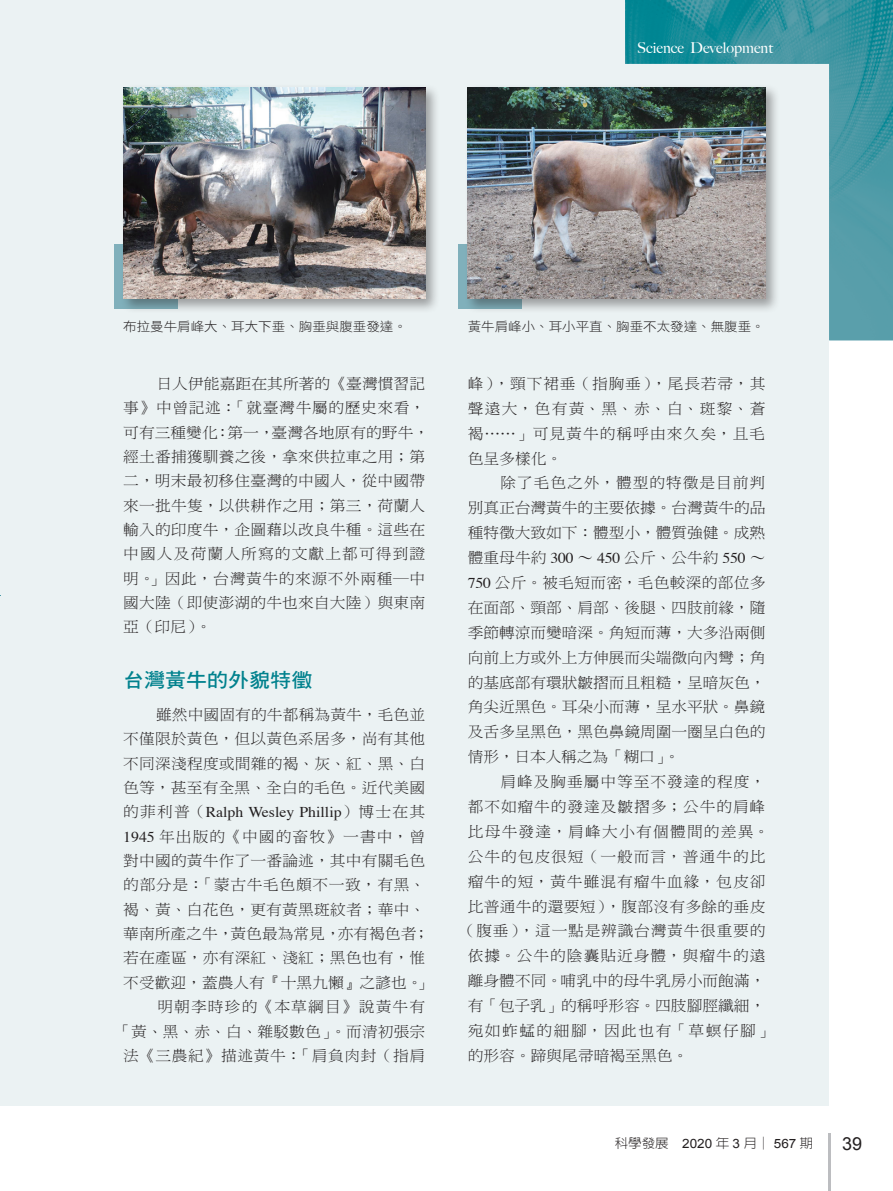
<style>
.page{position:relative;width:893px;height:1191px;background:#fff}
.page>*{position:absolute;margin:0;border:0;box-sizing:border-box;transform-origin:0 0}
.大標{font:19.95px "DF Hei Std W7";color:#00818d;scale:1.05 1}
.t1{font:18px "Arial";color:#231f20}
.內文{font:15px/24.3px "DF Ming Std W3";letter-spacing:.01em;color:#231f20;scale:1.05 1}
.內文-2{font:15px "DF Ming Std W3";letter-spacing:.06em;color:#231f20;scale:1.05 1}
.內文-3{font:15px/24.3px "DF Ming Std W3";letter-spacing:.04em;color:#231f20;text-align:right;scale:1.05 1}
.內文-4{font:15px "DF Ming Std W3";letter-spacing:.045em;color:#231f20;scale:1.05 1}
.內文-5{font:15px "DF Ming Std W3";letter-spacing:.055em;color:#231f20;scale:1.05 1}
.內文-6{font:15px "DF Ming Std W3";letter-spacing:.075em;color:#231f20;scale:1.05 1}
.內文-7{font:15px "DF Ming Std W3";letter-spacing:.095em;color:#231f20;scale:1.05 1}
.t2{font:500 15px "Big Caslon";color:#fff}
.圖說{font:12.9px "DF Hei Std W3";color:#231f20;scale:1.05 1}
.t3{font:300 12.9px "AR New Hei B5";color:#231f20;scale:1.05 1}
.s1{font-family:"Times"}
.s2{font-family:"Arial";font-weight:400}
</style>
<div class="page">
<div style="left:0;top:0;width:829px;height:1106px;background:#ebf2f3"></div>
<hr style="left:828px;top:1133px;width:2px;height:58px;background:#bcbdc0">
<div style="left:114px;top:244px;width:9px;height:55px;background:#80b0bb"></div>
<div style="left:114px;top:299px;width:64px;height:9px;background:#80b0bb"></div>
<div style="left:458px;top:244px;width:10px;height:55px;background:#80b0bb"></div>
<div style="left:458px;top:299px;width:64px;height:9px;background:#80b0bb"></div>
<div style="left:465px;top:84px;width:316px;height:230px;background:#231f20;opacity:.4"></div>
<img style="left:468px;top:87px;width:157px;height:212px">
<div style="left:120px;top:84px;width:321px;height:230px;background:#231f20;opacity:.4"></div>
<img style="left:123px;top:87px;width:302px;height:212px">
<img style="left:625px;top:0;width:268px;height:340px">
<p class="t2" style="left:637px;top:35px;width:137px">Science Development</p>
<p class="圖說" style="left:123px;top:319px;width:272px">布拉曼牛肩峰大、耳大下垂、胸垂與腹垂發達。</p>
<p class="圖說" style="left:468px;top:319px;width:284px">黃牛肩峰小、耳小平直、胸垂不太發達、無腹垂。</p>
<p class="內文" style="left:123px;top:371px;width:293px;text-indent:33px">日人伊能嘉距在其所著的《臺灣慣習記事》中曾記述：「就臺灣牛屬的歷史來看，可有三種變化：第一，臺灣各地原有的野牛，經土番捕獲馴養之後，拿來供拉車之用；第二，明末最初移住臺灣的中國人，從中國帶來一批牛隻，以供耕作之用；第三，荷蘭人輸入的印度牛，企圖藉以改良牛種。這些在中國人及荷蘭人所寫的文獻上都可得到證明。」因此，台灣黃牛的來源不外兩種─中國大陸（即使澎湖的牛也來自大陸）與東南亞（印尼）。</p>
<p class="大標" style="left:123px;top:669px;width:181px">台灣黃牛的外貌特徵</p>
<p class="內文" style="left:123px;top:702px;width:296px;text-indent:33px">雖然中國固有的牛都稱為黃牛，毛色並不僅限於黃色，但以黃色系居多，尚有其他不同深淺程度或間雜的褐、灰、紅、黑、白色等，甚至有全黑、全白的毛色。近代美國的菲利普（<span class="s1">Ralph Wesley Phillip</span>）博士在其<br><span class="s1">1945</span> 年出版的《中國的畜牧》一書中，曾對中國的黃牛作了一番論述，其中有關毛色的部分是：「蒙古牛毛色頗不一致，有黑、褐、黃、白花色，更有黃黑斑紋者；華中、華南所產之牛，黃色最為常見，亦有褐色者；若在產區，亦有深紅、淺紅；黑色也有，惟不受歡迎，蓋農人有『十黑九懶』之諺也。」</p>
<p class="內文-3" style="left:115px;top:994px;width:297px">明朝李時珍的《本草綱目》說黃牛有<br>「黃、黑、赤、白、雜駁數色」。而清初張宗法《三農紀》描述黃牛：「肩負肉封（指肩</p>
<p class="內文" style="left:468px;top:371px;width:285px;line-height:24.9px;text-align:justify">峰），頸下裙垂（指胸垂），尾長若帚，其聲遠大，色有黃、黑、赤、白、斑黎、蒼褐⋯⋯」可見黃牛的稱呼由來久矣，且毛色呈多樣化。</p>
<p class="內文" style="left:468px;top:470px;width:285px;line-height:24.9px;text-align:justify;text-indent:33px">除了毛色之外，體型的特徵是目前判別真正台灣黃牛的主要依據。台灣黃牛的品種特徵大致如下：體型小，體質強健。成熟體重母牛約 <span class="s1">300</span> ∼ <span class="s1">450</span> 公斤、公牛約 <span class="s1">550</span> ∼ <span class="s1">750</span> 公斤。被毛短而密，毛色較深的部位多在面部、頸部、肩部、後腿、四肢前緣，隨季節轉涼而變暗深。角短而薄，大多沿兩側向前上方或外上方伸展而尖端微向內彎；角的基底部有環狀皺摺而且粗糙，呈暗灰色，角尖近黑色。耳朵小而薄，呈水平狀。鼻鏡及舌多呈黑色，黑色鼻鏡周圍一圈呈白色的情形，日本人稱之為「糊口」。</p>
<p class="內文-2" style="left:500px;top:773px;width:254px">肩峰及胸垂屬中等至不發達的程度，</p>
<p class="內文-5" style="left:468px;top:798px;width:285px">都不如瘤牛的發達及皺摺多；公牛的肩峰</p>
<p class="內文-6" style="left:468px;top:823px;width:289px">比母牛發達，肩峰大小有個體間的差異。</p>
<p class="內文-2" style="left:468px;top:848px;width:285px">公牛的包皮很短（一般而言，普通牛的比</p>
<p class="內文-2" style="left:468px;top:873px;width:285px">瘤牛的短，黃牛雖混有瘤牛血緣，包皮卻</p>
<p class="內文" style="left:468px;top:893px;width:285px">比普通牛的還要短），腹部沒有多餘的垂皮</p>
<p class="內文-4" style="left:460px;top:923px;width:292px">（腹垂），這一點是辨識台灣黃牛很重要的</p>
<p class="內文-2" style="left:468px;top:947px;width:285px">依據。公牛的陰囊貼近身體，與瘤牛的遠</p>
<p class="內文" style="left:468px;top:968px;width:285px">離身體不同。哺乳中的母牛乳房小而飽滿，</p>
<p class="內文" style="left:468px;top:993px;width:285px">有「包子乳」的稱呼形容。四肢腳脛纖細，</p>
<p class="內文-7" style="left:468px;top:1022px;width:292px">宛如蚱蜢的細腳，因此也有「草螟仔腳」</p>
<p class="內文" style="left:468px;top:1043px;width:211px">的形容。蹄與尾帚暗褐至黑色。</p>
<p class="t3" style="left:615px;top:1136px;width:190px">科學發展 <span class="s2">2020</span> 年 <span class="s2">3</span> 月│ <span class="s2">567</span> 期</p>
<p class="t1" style="left:842px;top:1131px;width:22px">39</p>
</div>
